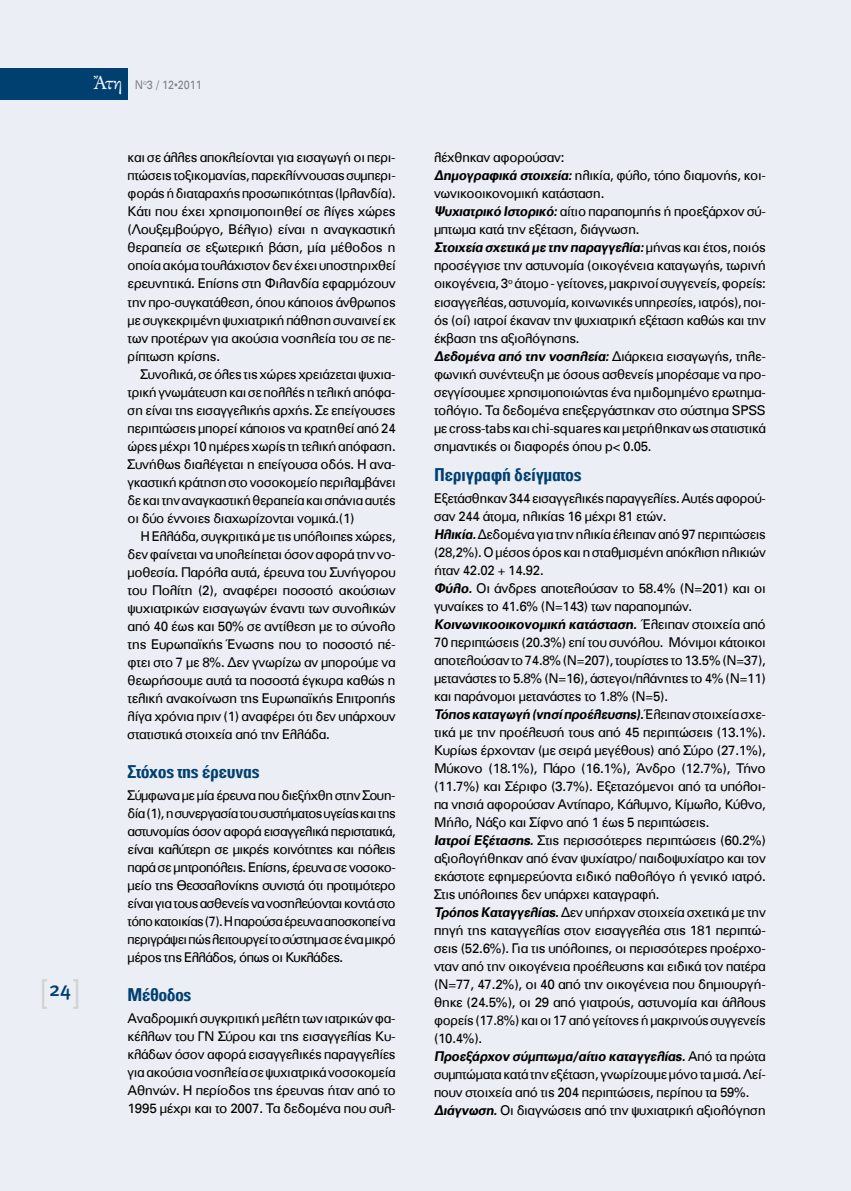
<style>
.page{position:relative;width:851px;height:1191px;background:#fff}
.page>*{position:absolute;margin:0;border:0;box-sizing:border-box;transform-origin:0 0}
.t1{font:300 36px "PF Univers";color:#d1d3d4}
.t2{font:20.25px "Meta Medium Greek";color:#004071}
.t3{font:700 18px "PF Univers Plus Condensed";letter-spacing:-.02em;color:#004071}
.t4{font:13.5px/18px "PF Univers";letter-spacing:-.02em;color:#000;text-align:justify}
.t5{font:12px "PF Univers";color:#808285;scale:.9 1}
.s1{font-family:"Garamond Premr Pro";font-size:20.25px;color:#fff}
.s2{font-weight:700}
</style>
<div class="page">
<div style="left:0;top:0;width:850px;height:1191px;background:#ebeef4"></div>
<div style="left:0;top:68px;width:128px;height:31px;background:#004071"></div>
<p class="t5" style="left:94px;top:77px;width:122px"><span class="s1">Ἄτη</span> N<sup>ο</sup>3 / 12•2011</p>
<h1 class="t1" style="left:39px;top:970px;width:44px">[ ]</h1>
<h2 class="t2" style="left:49px;top:977px;width:23px">24</h2>
<p class="t4" style="left:128px;top:148px;width:269px">και σε άλλες αποκλείονται για εισαγωγή οι περι&shy;πτώσεις τοξικομανίας, παρεκλίννουσας συμπερι&shy;φοράς ή διαταραχής προσωπικότητας (Ιρλανδία).<br>Κάτι που έχει χρησιμοποιηθεί σε λίγες χώρες (Λουξεμβούργο, Βέλγιο) είναι η αναγκαστική θεραπεία σε εξωτερική βάση, μία μέθοδος η οποία ακόμα τουλάχιστον δεν έχει υποστηριχθεί ερευνητικά. Επίσης στη Φιλανδία εφαρμόζουν την προ-συγκατάθεση, όπου κάποιος άνθρωπος με συγκεκριμένη ψυχιατρική πάθηση συναινεί εκ των προτέρων για ακούσια νοσηλεία του σε πε&shy;ρίπτωση κρίσης.</p>
<p class="t4" style="left:128px;top:364px;width:269px;text-indent:13px">Συνολικά, σε όλες τις χώρες χρειάζεται ψυχια&shy;τρική γνωμάτευση και σε πολλές η τελική απόφα&shy;ση είναι της εισαγγελικής αρχής. Σε επείγουσες περιπτώσεις μπορεί κάποιος να κρατηθεί από 24 ώρες μέχρι 10 ημέρες χωρίς τη τελική απόφαση.<br>Συνήθως διαλέγεται η επείγουσα οδός. Η ανα&shy;γκαστική κράτηση στο νοσοκομείο περιλαμβάνει δε και την αναγκαστική θεραπεία και σπάνια αυτές οι δύο έννοιες διαχωρίζονται νομικά.(1)</p>
<p class="t4" style="left:128px;top:526px;width:269px;text-indent:13px">Η Ελλάδα, συγκριτικά με τις υπόλοιπες χώρες, δεν φαίνεται να υπολείπεται όσον αφορά την νο&shy;μοθεσία. Παρόλα αυτά, έρευνα του Συνήγορου του Πολίτη (2), αναφέρει ποσοστό ακούσιων ψυχιατρικών εισαγωγών έναντι των συνολικών από 40 έως και 50% σε αντίθεση με το σύνολο της Ευρωπαϊκής Ένωσης που το ποσοστό πέ&shy;φτει στο 7 με 8%. Δεν γνωρίζω αν μπορούμε να θεωρήσουμε αυτά τα ποσοστά έγκυρα καθώς η τελική ανακοίνωση της Ευρωπαϊκής Επιτροπής λίγα χρόνια πριν (1) αναφέρει ότι δεν υπάρχουν στατιστικά στοιχεία από την Ελλάδα.</p>
<h3 class="t3" style="left:128px;top:760px;width:133px">Στόχος της έρευνας</h3>
<p class="t4" style="left:128px;top:785px;width:269px">Σύμφωνα με μία έρευνα που διεξήχθη στην Σουη&shy;δία (1), η συνεργασία του συστήματος υγείας και της αστυνομίας όσον αφορά εισαγγελικά περιστατικά, είναι καλύτερη σε μικρές κοινότητες και πόλεις παρά σε μητροπόλεις. Επίσης, έρευνα σε νοσοκο&shy;μείο της Θεσσαλονίκης συνιστά ότι προτιμότερο είναι για τους ασθενείς να νοσηλεύονται κοντά στο τόπο κατοικίας (7). Η παρούσα έρευνα αποσκοπεί να περιγράψει πώς λειτουργεί το σύστημα σε ένα μικρό μέρος της Ελλάδος, όπως οι Κυκλάδες.</p>
<h3 class="t3" style="left:128px;top:983px;width:65px">Μέθοδος</h3>
<p class="t4" style="left:128px;top:1009px;width:269px">Αναδρομική συγκριτική μελέτη των ιατρικών φα&shy;κέλλων του ΓΝ Σύρου και της εισαγγελίας Κυ&shy;κλάδων όσον αφορά εισαγγελικές παραγγελίες για ακούσια νοσηλεία σε ψυχιατρικά νοσοκομεία Αθηνών. Η περίοδος της έρευνας ήταν από το 1995 μέχρι και το 2007. Τα δεδομένα που συλ-</p>
<p class="t4" style="left:434px;top:148px;width:333px;text-align:left">λέχθηκαν αφορούσαν:<br><span class="s2">Δημογραφικά στοιχεία:</span>ηλικία, φύλο, τόπο διαμονής, κοι&shy;νωνικοοικονομική κατάσταση.<br><span class="s2">Ψυχιατρικό Ιστορικό:</span>αίτιο παραπομπής ή προεξάρχον σύ&shy;μπτωμα κατά την εξέταση, διάγνωση.<br><span class="s2">Στοιχεία σχετικά με την παραγγελία:</span>μ ή ν α ς κα ι έτ ο ς , π ο ι ό ς προσέγγισε την αστυνομία (οικογένεια καταγωγής, τωρινή οικογένεια, 3<sup>ο</sup> άτομο - γείτονες, μακρινοί συγγενείς, φορείς: εισαγγελέας, αστυνομία, κοινωνικές υπηρεσίες, ιατρός), ποι&shy;ός (οί) ιατροί έκαναν την ψυχιατρική εξέταση καθώς και την έκβαση της αξιολόγησης.<br><span class="s2">Δεδομένα από την νοσηλεία:</span>Διάρκεια εισαγωγής, τηλε&shy;φωνική συνέντευξη με όσους ασθενείς μπορέσαμε να προ&shy;σεγγίσουμεε χρησιμοποιώντας ένα ημιδομημένο ερωτημα&shy;τολόγιο. Τα δεδομένα επεξεργάστηκαν στο σύστημα SPSS με cross-tabs και chi-squares και μετρήθηκαν ως στατιστικά σημαντικές οι διαφορές όπου p&lt; 0.05.</p>
<h3 class="t3" style="left:434px;top:463px;width:149px">Περιγραφή δείγματος</h3>
<p class="t4" style="left:434px;top:488px;width:333px;text-align:left">Εξετάσθηκαν 344 εισαγγελικές παραγγελίες. Αυτές αφορού&shy;σαν 244 άτομα, ηλικίας 16 μέχρι 81 ετών.<br><span class="s2">Ηλικία.</span>Δεδομένα για την ηλικία έλειπαν από 97 περιπτώσεις (28,2%). Ο μέσος όρος και η σταθμισμένη απόκλιση ηλικιών ήταν 42.02 + 14.92.<br><span class="s2">Φύλο.</span> Οι άνδρες αποτελούσαν το 58.4% (Ν=201) και οι γυναίκες το 41.6% (Ν=143) των παραπομπών.<br><span class="s2">Κοινωνικοοικονομική κατάσταση.</span> Έ λ ε ι π αν στ ο ι χ ε ία α π ό 70 περιπτώσεις (20.3%) επί του συνόλου. Μόνιμοι κάτοικοι αποτελούσαν το 74.8% (Ν=207), τουρίστες το 13.5% (Ν=37), μετανάστες το 5.8% (Ν=16), άστεγοι/πλάνητες το 4% (Ν=11) και παράνομοι μετανάστες το 1.8% (Ν=5).<br><span class="s2">Τόπος καταγωγή (νησίπροέλευσης).</span>Έ λ ε ι π α ν στ ο ι χ ε ία σχ ε - τικά με την προέλευσή τους από 45 περιπτώσεις (13.1%).<br>Κυρίως έρχονταν (με σειρά μεγέθους) από Σύρο (27.1%), Μύκονο (18.1%), Πάρο (16.1%), Άνδρο (12.7%), Τήνο (11.7%) και Σέριφο (3.7%). Εξεταζόμενοι από τα υπόλοι&shy;πα νησιά αφορούσαν Αντίπαρο, Κάλυμνο, Κίμωλο, Κύθνο, Μήλο, Νάξο και Σίφνο από 1 έως 5 περιπτώσεις.<br><span class="s2">Ιατροί Εξέτασης.</span> Στις περισσότερες περιπτώσεις (60.2%) αξιολογήθηκαν από έναν ψυχίατρο/ παιδοψυχίατρο και τον εκάστοτε εφημερεύοντα ειδικό παθολόγο ή γενικό ιατρό.<br>Στις υπόλοιπες δεν υπάρχει καταγραφή.<br><span class="s2">Τρόπος Καταγγελίας.</span>Δεν υπήρχαν στοιχεία σχετικά με την πηγή της καταγγελίας στον εισαγγελέα στις 181 περιπτώ&shy;σεις (52.6%). Για τις υπόλοιπες, οι περισσότερες προέρχο&shy;νταν από την οικογένεια προέλευσης και ειδικά τον πατέρα (Ν=77, 47.2%), οι 40 από την οικογένεια που δημιουργή&shy;θηκε (24.5%), οι 29 από γιατρούς, αστυνομία και άλλους φορείς (17.8%) και οι 17 από γείτονες ή μακρινούς συγγενείς (10.4%).<br><span class="s2">Προεξάρχον σύμπτωμα/αίτιο καταγγελίας.</span>Α π ό τ α π ρ ώ τ α συμπτώματα κατά την εξέταση, γνωρίζουμε μόνο τα μισά. Λεί&shy;πουν στοιχεία από τις 204 περιπτώσεις, περίπου τα 59%.<br><span class="s2">Διάγνωση.</span>Οι διαγνώσεις από την ψυχιατρική αξιολόγηση</p>
</div>
